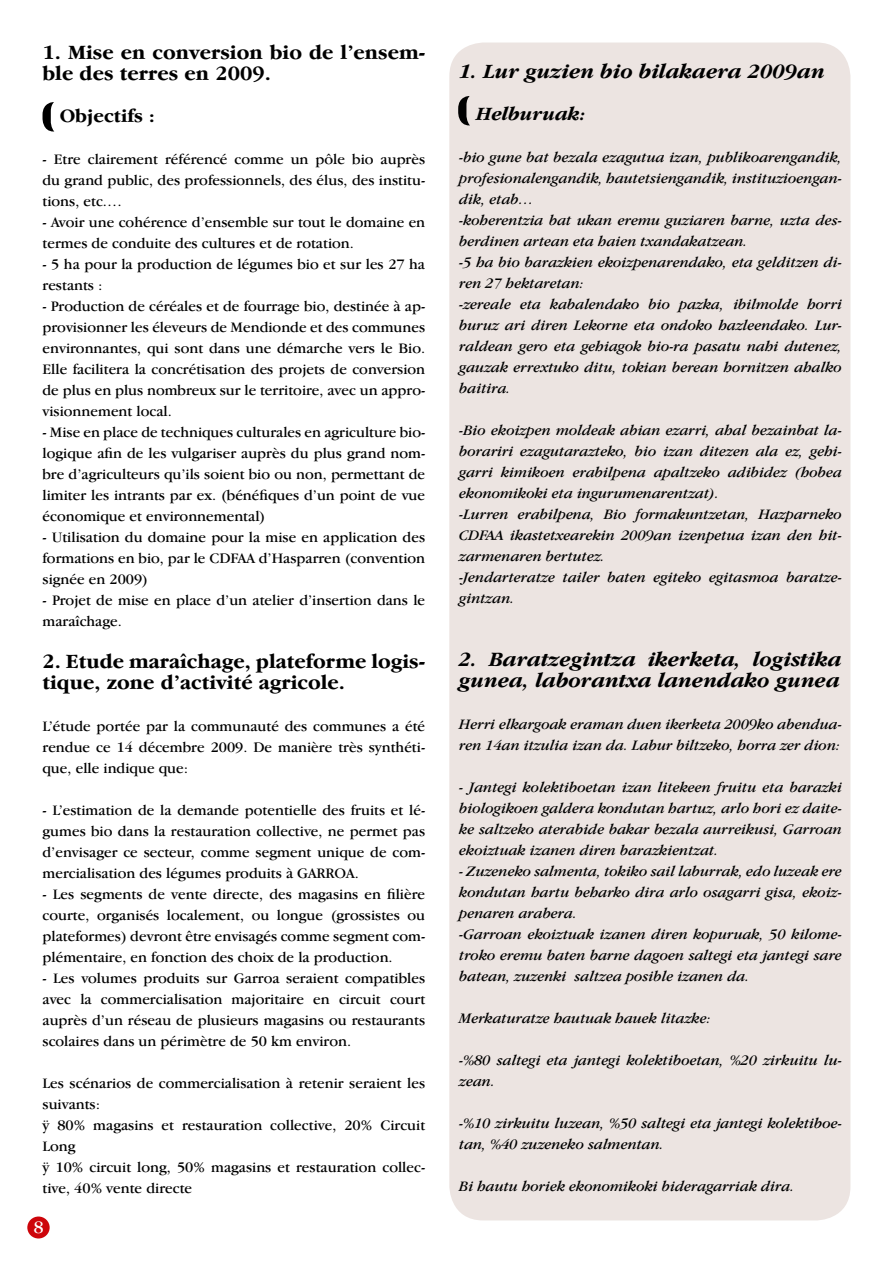
<style>
.page{position:relative;width:893px;height:1263px;background:#fff}
.page>*{position:absolute;margin:0;border:0;box-sizing:border-box;transform-origin:0 0}
.t1{font:700 21px/21px "Garamond IT Cby BT";color:#000}
.t2{font:italic 700 21px/21px "Garamond IT Cby BT";color:#000}
.t3{font:700 19.5px "Garamond IT Cby BT";color:#000}
.t4{font:italic 700 19.5px "Garamond IT Cby BT";color:#000}
.t5{font:18px "Garamond IT Cby BT";color:#fff}
.t6{font:15px/21px "Garamond IT Cby BT";color:#000;text-align:justify}
.t7{font:italic 15px/21px "Garamond IT Cby BT";color:#000}
</style>
<div class="page">
<div style="left:449px;top:43px;width:401px;height:1177px;background:#ece4e1;border-radius:34px"></div>
<div style="left:27px;top:1216px;width:23px;height:22px;background:#cd050b;border-radius:50%"></div>
<svg style="left:43px;top:102px;width:11px;height:30px"></svg>
<svg style="left:458px;top:96px;width:12px;height:29px"></svg>
<h1 class="t1" style="left:43px;top:41px;width:384px">1. Mise en conversion bio de l’ensem&shy;ble des terres en 2009.</h1>
<h2 class="t3" style="left:60px;top:104px;width:97px">Objectifs :</h2>
<p class="t6" style="left:43px;top:148px;width:384px">- Etre clairement référencé comme un pôle bio auprès du grand public, des professionnels, des élus, des institu&shy;tions, etc.…</p>
<p class="t6" style="left:43px;top:211px;width:384px">- Avoir une cohérence d’ensemble sur tout le domaine en termes de conduite des cultures et de rotation.</p>
<p class="t6" style="left:43px;top:253px;width:384px">- 5 ha pour la production de légumes bio et sur les 27 ha restants :</p>
<p class="t6" style="left:43px;top:295px;width:384px">- Production de céréales et de fourrage bio, destinée à ap&shy;provisionner les éleveurs de Mendionde et des communes environnantes, qui sont dans une démarche vers le Bio.<br>Elle facilitera la concrétisation des projets de conversion de plus en plus nombreux sur le territoire, avec un appro&shy;visionnement local.</p>
<p class="t6" style="left:43px;top:421px;width:384px">- Mise en place de techniques culturales en agriculture bio&shy;logique afin de les vulgariser auprès du plus grand nom&shy;bre d’agriculteurs qu’ils soient bio ou non, permettant de limiter les intrants par ex. (bénéfiques d’un point de vue économique et environnemental)</p>
<p class="t6" style="left:43px;top:526px;width:384px">- Utilisation du domaine pour la mise en application des formations en bio, par le CDFAA d’Hasparren (convention signée en 2009)</p>
<p class="t6" style="left:43px;top:589px;width:384px">- Projet de mise en place d’un atelier d’insertion dans le maraîchage.</p>
<h1 class="t1" style="left:43px;top:650px;width:384px">2. Etude maraîchage, plateforme logis&shy;tique, zone d’activité agricole.</h1>
<p class="t6" style="left:43px;top:715px;width:384px">L’étude portée par la communauté des communes a été rendue ce 14 décembre 2009. De manière très synthéti&shy;que, elle indique que:</p>
<p class="t6" style="left:43px;top:799px;width:384px">- L’estimation de la demande potentielle des fruits et lé&shy;gumes bio dans la restauration collective, ne permet pas d’envisager ce secteur, comme segment unique de com&shy;mercialisation des légumes produits à GARROA.</p>
<p class="t6" style="left:43px;top:883px;width:384px">- Les segments de vente directe, des magasins en filière courte, organisés localement, ou longue (grossistes ou plateformes) devront être envisagés comme segment com&shy;plémentaire, en fonction des choix de la production.</p>
<p class="t6" style="left:43px;top:967px;width:384px">- Les volumes produits sur Garroa seraient compatibles avec la commercialisation majoritaire en circuit court auprès d’un réseau de plusieurs magasins ou restaurants scolaires dans un périmètre de 50 km environ.</p>
<p class="t6" style="left:43px;top:1072px;width:384px;text-align:left">Les scénarios de commercialisation à retenir seraient les suivants:<br>ÿ 80% magasins et restauration collective, 20% Circuit Long<br>ÿ 10% circuit long, 50% magasins et restauration collec&shy;tive, 40% vente directe</p>
<p class="t5" style="left:34px;top:1217px;width:11px">8</p>
<h1 class="t2" style="left:459px;top:60px;width:367px">1. Lur guzien bio bilakaera 2009an</h1>
<h2 class="t4" style="left:476px;top:102px;width:111px">Helburuak:</h2>
<p class="t7" style="left:459px;top:146px;width:384px">-bio gune bat bezala ezagutua izan, publikoarengandik, profesionalengandik, hautetsiengandik, instituzioengan&shy;dik, etab…<br>-koherentzia bat ukan eremu guziaren barne, uzta des&shy;berdinen artean eta haien txandakatzean.<br>-5 ha bio barazkien ekoizpenarendako, eta gelditzen di&shy;ren 27 hektaretan:<br>-zereale eta kabalendako bio pazka, ibilmolde horri buruz ari diren Lekorne eta ondoko hazleendako. Lur&shy;raldean gero eta gehiagok bio-ra pasatu nahi dutenez, gauzak errextuko ditu, tokian berean hornitzen ahalko baitira.</p>
<p class="t7" style="left:459px;top:419px;width:384px">-Bio ekoizpen moldeak abian ezarri, ahal bezainbat la&shy;borariri ezagutarazteko, bio izan ditezen ala ez, gehi&shy;garri kimikoen erabilpena apaltzeko adibidez (hobea ekonomikoki eta ingurumenarentzat).<br>-Lurren erabilpena, Bio formakuntzetan, Hazparneko CDFAA ikastetxearekin 2009an izenpetua izan den hit&shy;zarmenaren bertutez.<br>-Jendarteratze tailer baten egiteko egitasmoa baratze&shy;gintzan.</p>
<h1 class="t2" style="left:459px;top:648px;width:384px">2. Baratzegintza ikerketa, logistika gunea, laborantxa lanendako gunea</h1>
<p class="t7" style="left:459px;top:713px;width:384px">Herri elkargoak eraman duen ikerketa 2009ko abendua&shy;ren 14an itzulia izan da. Labur biltzeko, horra zer dion:</p>
<p class="t7" style="left:459px;top:776px;width:384px;text-align:justify">- Jantegi kolektiboetan izan litekeen fruitu eta barazki biologikoen galdera kondutan hartuz, arlo hori ez daite&shy;ke saltzeko aterabide bakar bezala aurreikusi, Garroan ekoiztuak izanen diren barazkientzat.</p>
<p class="t7" style="left:459px;top:860px;width:384px">- Zuzeneko salmenta, tokiko sail laburrak, edo luzeak ere kondutan hartu beharko dira arlo osagarri gisa, ekoiz&shy;penaren arabera.<br>-Garroan ekoiztuak izanen diren kopuruak, 50 kilome&shy;troko eremu baten barne dagoen saltegi eta jantegi sare batean, zuzenki saltzea posible izanen da.</p>
<p class="t7" style="left:459px;top:1007px;width:253px">Merkaturatze hautuak hauek litazke:</p>
<p class="t7" style="left:459px;top:1049px;width:384px">-%80 saltegi eta jantegi kolektiboetan, %20 zirkuitu lu&shy;zean.</p>
<p class="t7" style="left:459px;top:1112px;width:384px">-%10 zirkuitu luzean, %50 saltegi eta jantegi kolektiboe&shy;tan, %40 zuzeneko salmentan.</p>
<p class="t7" style="left:459px;top:1175px;width:337px">Bi hautu horiek ekonomikoki bideragarriak dira.</p>
</div>
